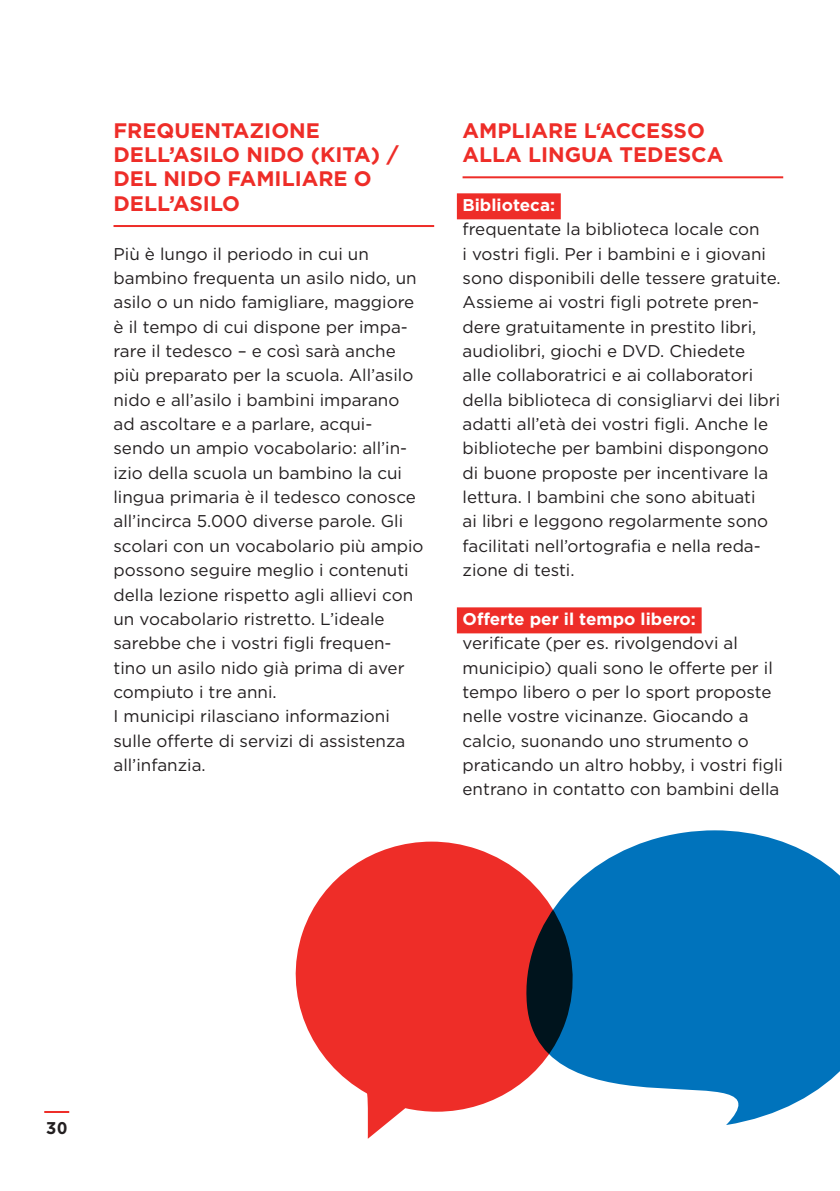
<style>
.page{position:relative;width:840px;height:1191px;background:#fff}
.page>*{position:absolute;margin:0;border:0;box-sizing:border-box;transform-origin:0 0}
.t1{font:700 21px/24.4px "Gotham";color:#ee2d28}
.t2{font:17px/24.4px "Gotham";color:#231f20}
.t3{font:700 17px "Gotham";color:#fff}
.t4{font:700 17px "Gotham";color:#231f20}
</style>
<div class="page">
<hr style="left:113px;top:225px;width:321px;height:2px;background:#ee2d28">
<hr style="left:462px;top:176px;width:320px;height:2px;background:#ee2d28">
<div style="left:456px;top:193px;width:104px;height:26px;background:#ee2d28"></div>
<div style="left:456px;top:607px;width:245px;height:26px;background:#ee2d28"></div>
<svg style="left:295px;top:841px;width:229px;height:297px;fill:#ee2d28"></svg>
<svg style="left:524px;top:830px;width:315px;height:295px;fill:#0073bc"></svg>
<hr style="left:44px;top:1111px;width:25px;height:2px;background:#ee2d28">
<p class="t1" style="left:113px;top:118px;width:287px">FREQUENTAZIONE<br>DELL’ASILO NIDO (KITA) /<br>DEL NIDO FAMILIARE O<br>DELL’ASILO</p>
<p class="t2" style="left:113px;top:241px;width:311px">Più è lungo il periodo in cui un bambino frequenta un asilo nido, un asilo o un nido famigliare, maggiore è il tempo di cui dispone per impa&shy;rare il tedesco – e così sarà anche più preparato per la scuola. All’asilo nido e all’asilo i bambini imparano ad ascoltare e a parlare, acqui&shy;sendo un ampio vocabolario: all’in&shy;izio della scuola un bambino la cui lingua primaria è il tedesco conosce all’incirca 5.000 diverse parole. Gli scolari con un vocabolario più ampio possono seguire meglio i contenuti della lezione rispetto agli allievi con un vocabolario ristretto. L’ideale sarebbe che i vostri figli frequen&shy;tino un asilo nido già prima di aver compiuto i tre anni.<br>I municipi rilasciano informazioni sulle offerte di servizi di assistenza all’infanzia.</p>
<p class="t1" style="left:462px;top:118px;width:262px">AMPLIARE L‘ACCESSO<br>ALLA LINGUA TEDESCA</p>
<p class="t3" style="left:462px;top:193px;width:94px">Biblioteca:</p>
<p class="t2" style="left:462px;top:217px;width:319px">frequentate la biblioteca locale con<br>i vostri figli. Per i bambini e i giovani sono disponibili delle tessere gratuite.<br>Assieme ai vostri figli potrete pren&shy;dere gratuitamente in prestito libri, audiolibri, giochi e DVD. Chiedete<br>alle collaboratrici e ai collaboratori della biblioteca di consigliarvi dei libri adatti all’età dei vostri figli. Anche le biblioteche per bambini dispongono di buone proposte per incentivare la lettura. I bambini che sono abituati<br>ai libri e leggono regolarmente sono facilitati nell’ortografia e nella reda&shy;zione di testi.</p>
<p class="t3" style="left:462px;top:607px;width:235px">Offerte per il tempo libero:</p>
<p class="t2" style="left:462px;top:630px;width:322px">verificate (per es. rivolgendovi al municipio) quali sono le offerte per il tempo libero o per lo sport proposte nelle vostre vicinanze. Giocando a calcio, suonando uno strumento o praticando un altro hobby, i vostri figli entrano in contatto con bambini della</p>
<p class="t4" style="left:46px;top:1116px;width:23px">30</p>
</div>
